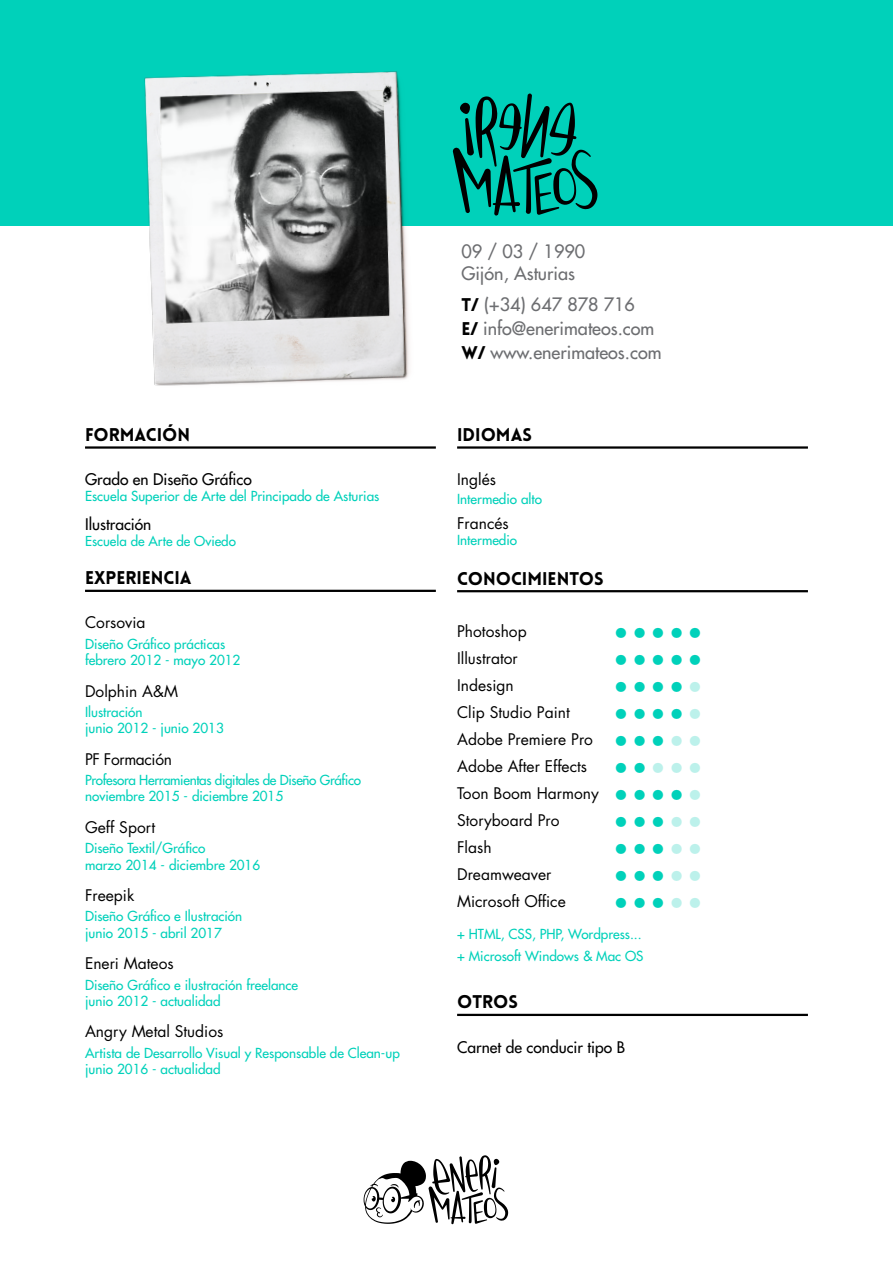
<style>
.page{position:relative;width:893px;height:1263px;background:#fff}
.page>*{position:absolute;margin:0;border:0;box-sizing:border-box;transform-origin:0 0}
.t1{font:26.7px "Futura Std";color:#00d1ba}
.t2{font:500 18px/23.9px "Futura Std";color:#6d6e71}
.t3{font:900 18px "Lovelo";color:#000}
.t4{font:15.6px/27px "Futura Std";color:#000;text-align:justify}
.t5{font:500 15.6px "Futura Std";color:#000}
.t6{font:15.6px "Futura Std";letter-spacing:-.025em;color:#000}
.t7{font:500 13.5px/16.2px "Futura Std";color:#00d1ba}
.t8{font:500 13.5px/16.2px "Futura Std";letter-spacing:-.025em;color:#00d1ba}
.t9{font:500 13.35px "Futura Std";color:#00d1ba}
.s1{font-family:"Lovelo";font-weight:900;color:#000}
.s2{color:#bcf1eb}
.s3{font-size:26.7px;color:#00d1ba}
.s4{font-size:26.7px;color:#bcf1eb}
</style>
<div class="page">
<div style="left:0;top:0;width:893px;height:225px;background:#00d1ba"></div>
<img style="left:138px;top:71px;width:277px;height:315px">
<hr style="left:85px;top:446px;width:351px;height:3px;background:#000">
<hr style="left:85px;top:590px;width:351px;height:2px;background:#000">
<hr style="left:457px;top:446px;width:351px;height:3px;background:#000">
<hr style="left:457px;top:590px;width:351px;height:2px;background:#000">
<hr style="left:457px;top:1014px;width:351px;height:2px;background:#000">
<svg style="left:363px;top:1155px;width:145px;height:69px"></svg>
<svg style="left:453px;top:93px;width:144px;height:123px"></svg>
<h2 class="t3" style="left:85px;top:423px;width:107px">FORMACIÓN</h2>
<p class="t5" style="left:85px;top:470px;width:168px">Grado en Diseño Gráfico</p>
<p class="t7" style="left:85px;top:488px;width:296px">Escuela Superior de Arte del Principado de Asturias</p>
<p class="t5" style="left:85px;top:514px;width:68px">Ilustración</p>
<p class="t9" style="left:85px;top:532px;width:152px">Escuela de Arte de Oviedo</p>
<h2 class="t3" style="left:85px;top:567px;width:108px">EXPERIENCIA</h2>
<p class="t4" style="left:85px;top:609px;width:62px">Corsovia</p>
<p class="t7" style="left:85px;top:636px;width:157px">Diseño Gráfico prácticas febrero 2012 - mayo 2012</p>
<p class="t4" style="left:85px;top:677px;width:94px">Dolphin A&amp;M</p>
<p class="t7" style="left:85px;top:704px;width:140px">Ilustración<br>junio 2012 - junio 2013</p>
<p class="t6" style="left:85px;top:749px;width:88px">PF Formación</p>
<p class="t8" style="left:85px;top:772px;width:278px">Profesora Herramientas digitales de Diseño Gráfico noviembre 2015 - diciembre 2015</p>
<p class="t4" style="left:85px;top:814px;width:72px">Geff Sport</p>
<p class="t7" style="left:85px;top:840px;width:177px">Diseño Textil/Gráfico<br>marzo 2014 - diciembre 2016</p>
<p class="t4" style="left:85px;top:882px;width:51px">Freepik</p>
<p class="t7" style="left:85px;top:908px;width:159px">Diseño Gráfico e Ilustración junio 2015 - abril 2017</p>
<p class="t4" style="left:85px;top:950px;width:90px">Eneri Mateos</p>
<p class="t7" style="left:85px;top:976px;width:215px">Diseño Gráfico e ilustración freelance junio 2012 - actualidad</p>
<p class="t4" style="left:85px;top:1018px;width:140px">Angry Metal Studios</p>
<p class="t7" style="left:85px;top:1045px;width:316px">Artista de Desarrollo Visual y Responsable de Clean-up junio 2016 - actualidad</p>
<h2 class="t2" style="left:461px;top:240px;width:125px;line-height:22.6px">09 / 03 / 1990<br>Gijón, Asturias</h2>
<h2 class="t2" style="left:461px;top:292px;width:202px"><span class="s1">T/</span> (+34) 647 878 716<br><span class="s1">E/</span> info@enerimateos.com<br><span class="s1">W/</span> www.enerimateos.com</h2>
<h2 class="t3" style="left:457px;top:423px;width:76px">IDIOMAS</h2>
<p class="t4" style="left:457px;top:466px;width:40px">Inglés</p>
<p class="t7" style="left:457px;top:491px;width:86px">Intermedio alto</p>
<p class="t4" style="left:457px;top:510px;width:53px">Francés</p>
<p class="t7" style="left:457px;top:532px;width:62px">Intermedio</p>
<h2 class="t3" style="left:457px;top:567px;width:148px">CONOCIMIENTOS</h2>
<p class="t4" style="left:457px;top:618px;width:71px">Photoshop</p>
<h1 class="t1" style="left:613px;top:616px;width:91px">•••••</h1>
<p class="t4" style="left:457px;top:645px;width:62px">Illustrator</p>
<h1 class="t1" style="left:613px;top:643px;width:91px">•••••</h1>
<p class="t4" style="left:457px;top:672px;width:58px">Indesign</p>
<h1 class="t1" style="left:613px;top:670px;width:91px">••••<span class="s2">•</span></h1>
<p class="t4" style="left:457px;top:699px;width:114px">Clip Studio Paint</p>
<h1 class="t1" style="left:613px;top:697px;width:91px">••••<span class="s2">•</span></h1>
<p class="t4" style="left:457px;top:726px;width:247px">Adobe Premiere Pro <span class="s3">•••</span><span class="s4">•• </span>Adobe After Effects <span class="s3">••</span><span class="s4">••• </span>Toon Boom Harmony <span class="s3">••••</span><span class="s4">• </span>Storyboard Pro</p>
<h1 class="t1" style="left:613px;top:805px;width:91px">•••<span class="s2">••</span></h1>
<p class="t4" style="left:457px;top:834px;width:36px">Flash</p>
<h1 class="t1" style="left:613px;top:832px;width:91px">•••<span class="s2">••</span></h1>
<p class="t4" style="left:457px;top:861px;width:96px">Dreamweaver</p>
<h1 class="t1" style="left:613px;top:859px;width:91px">•••<span class="s2">••</span></h1>
<p class="t4" style="left:457px;top:888px;width:110px">Microsoft Office</p>
<h1 class="t1" style="left:613px;top:886px;width:91px">•••<span class="s2">••</span></h1>
<p class="t7" style="left:457px;top:923px;width:188px;line-height:21.8px">+ HTML, CSS, PHP, Wordpress... + Microsoft Windows &amp; Mac OS</p>
<h2 class="t3" style="left:457px;top:991px;width:62px">OTROS</h2>
<p class="t5" style="left:457px;top:1037px;width:170px">Carnet de conducir tipo B</p>
</div>
